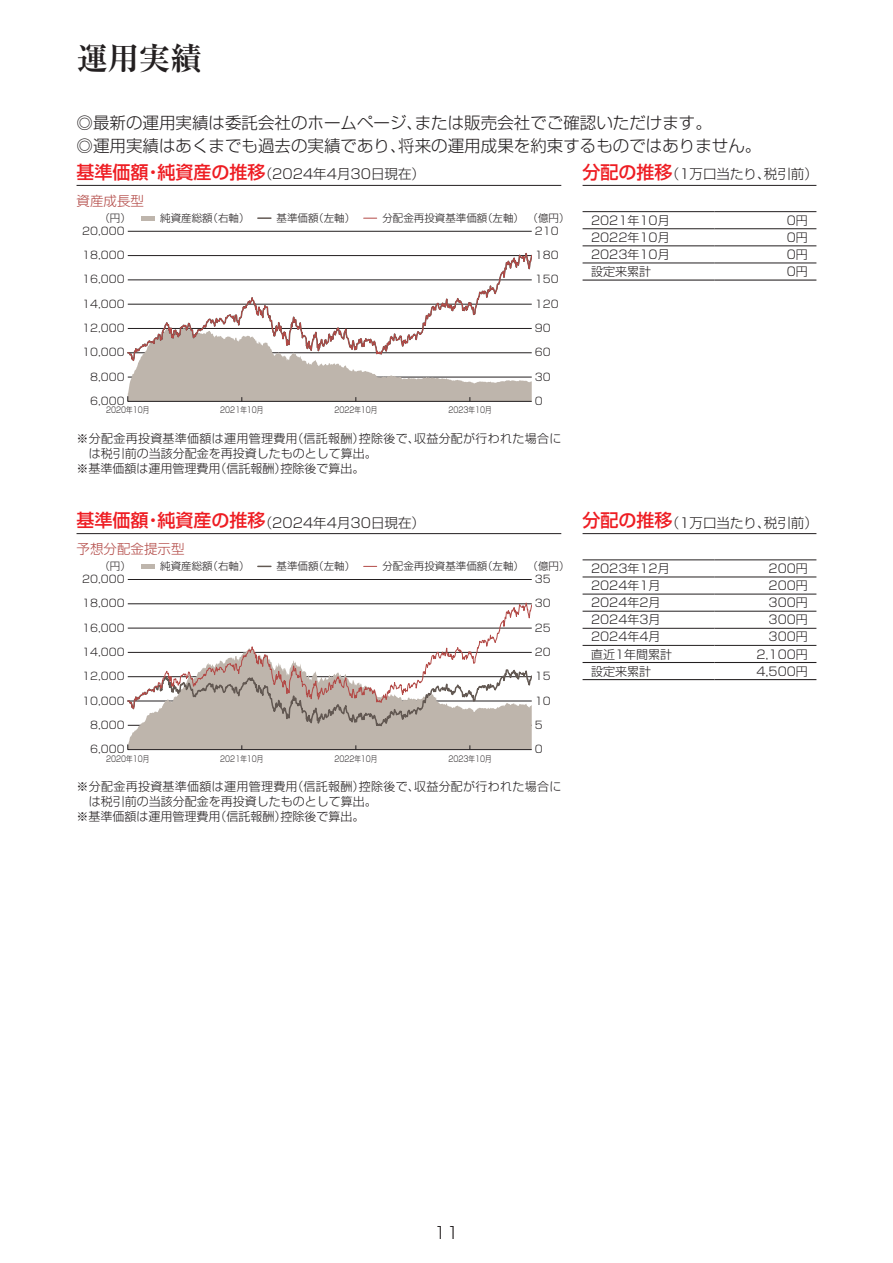
<style>
.page{position:relative;width:893px;height:1263px;background:#fff}
.page>*{position:absolute;margin:0;border:0;box-sizing:border-box;transform-origin:0 0}
.t1{font:700 31.5px "Ryumin Pro";color:#231f20}
.t2{font:300 16.5px/23.1px "Shin Go Pro";color:#231f20}
.t3{font:300 13.5px/26.2px "Shin Go Pro";color:#231f20}
.t4{font:300 12px "Shin Go Pro";color:#231f20}
.t5{font:300 12px "Shin Go Pro";letter-spacing:.025em;color:#231f20}
.t6{font:300 10.5px "Shin Go Pro";color:#231f20}
.t7{font:300 8.25px "Shin Go Pro";color:#231f20;scale:.8 1}
.s1{font-weight:500;font-size:18px;color:#ee1d23}
.s2{color:#b34a47}
</style>
<div class="page">
<hr style="left:77px;top:185px;width:484px;height:1px;background:#231f20">
<hr style="left:128px;top:231px;width:404px;height:1px;background:#231f20">
<svg style="left:128px;top:252px;width:404px;height:76px"></svg>
<svg style="left:127px;top:328px;width:405px;height:74px"></svg>
<div style="left:142px;top:216px;width:13px;height:5px;background:#beb5ac"></div>
<svg style="left:364px;top:218px;width:13px;height:1px"></svg>
<svg style="left:258px;top:217px;width:13px;height:2px"></svg>
<hr style="left:583px;top:185px;width:233px;height:1px;background:#231f20">
<hr style="left:583px;top:211px;width:131px;height:1px;background:#231f20">
<hr style="left:714px;top:211px;width:102px;height:1px;background:#231f20">
<hr style="left:583px;top:228px;width:131px;height:1px;background:#231f20">
<hr style="left:714px;top:228px;width:102px;height:1px;background:#231f20">
<hr style="left:583px;top:246px;width:131px;height:1px;background:#231f20">
<hr style="left:714px;top:246px;width:102px;height:1px;background:#231f20">
<hr style="left:583px;top:263px;width:131px;height:1px;background:#231f20">
<hr style="left:714px;top:263px;width:102px;height:1px;background:#231f20">
<hr style="left:583px;top:280px;width:131px;height:1px;background:#231f20">
<hr style="left:714px;top:280px;width:102px;height:1px;background:#231f20">
<hr style="left:77px;top:533px;width:484px;height:1px;background:#231f20">
<hr style="left:128px;top:579px;width:404px;height:1px;background:#231f20">
<svg style="left:128px;top:602px;width:404px;height:46px"></svg>
<svg style="left:127px;top:648px;width:405px;height:102px"></svg>
<div style="left:142px;top:564px;width:13px;height:5px;background:#beb5ac"></div>
<svg style="left:364px;top:566px;width:13px;height:1px"></svg>
<svg style="left:258px;top:566px;width:13px;height:1px"></svg>
<hr style="left:583px;top:533px;width:233px;height:1px;background:#231f20">
<hr style="left:583px;top:560px;width:131px;height:1px;background:#231f20">
<hr style="left:714px;top:560px;width:102px;height:1px;background:#231f20">
<hr style="left:583px;top:577px;width:131px;height:1px;background:#231f20">
<hr style="left:714px;top:577px;width:102px;height:1px;background:#231f20">
<hr style="left:583px;top:594px;width:131px;height:1px;background:#231f20">
<hr style="left:714px;top:594px;width:102px;height:1px;background:#231f20">
<hr style="left:583px;top:611px;width:131px;height:1px;background:#231f20">
<hr style="left:714px;top:611px;width:102px;height:1px;background:#231f20">
<hr style="left:583px;top:628px;width:131px;height:1px;background:#231f20">
<hr style="left:714px;top:628px;width:102px;height:1px;background:#231f20">
<hr style="left:583px;top:645px;width:131px;height:1px;background:#231f20">
<hr style="left:714px;top:645px;width:102px;height:1px;background:#231f20">
<hr style="left:583px;top:662px;width:131px;height:1px;background:#231f20">
<hr style="left:714px;top:662px;width:102px;height:1px;background:#231f20">
<hr style="left:583px;top:679px;width:131px;height:1px;background:#231f20">
<hr style="left:714px;top:679px;width:102px;height:1px;background:#231f20">
<h1 class="t1" style="left:77px;top:33px;width:127px">運用実績</h1>
<h2 class="t2" style="left:77px;top:109px;width:686px">◎最新の運用実績は委託会社のホームページ、または販売会社でご確認いただけます。<br>◎運用実績はあくまでも過去の実績であり、将来の運用成果を約束するものではありません。</h2>
<p class="t3" style="left:77px;top:159px;width:350px"><span class="s1">基準価額・純資産の推移</span>（2024年4月30日現在）<span class="s2">資産成長型</span></p>
<p class="t3" style="left:583px;top:159px;width:237px"><span class="s1">分配の推移</span>（1万口当たり、税引前）</p>
<p class="t4" style="left:591px;top:210px;width:80px">2021年10月</p>
<p class="t4" style="left:787px;top:210px;width:23px">0円</p>
<p class="t4" style="left:591px;top:227px;width:80px">2022年10月</p>
<p class="t4" style="left:787px;top:227px;width:23px">0円</p>
<p class="t4" style="left:591px;top:245px;width:80px">2023年10月</p>
<p class="t4" style="left:787px;top:245px;width:23px">0円</p>
<p class="t4" style="left:591px;top:262px;width:61px">設定来累計</p>
<p class="t4" style="left:787px;top:262px;width:23px">0円</p>
<p class="t6" style="left:99px;top:209px;width:33px">（円）</p>
<p class="t6" style="left:160px;top:209px;width:91px">純資産総額（右軸）</p>
<p class="t6" style="left:277px;top:209px;width:80px">基準価額（左軸）</p>
<p class="t6" style="left:382px;top:209px;width:189px">分配金再投資基準価額（左軸）（億円）</p>
<p class="t6" style="left:82px;top:222px;width:44px">20,000</p>
<p class="t6" style="left:535px;top:222px;width:25px">210</p>
<p class="t6" style="left:82px;top:247px;width:44px">18,000</p>
<p class="t6" style="left:535px;top:247px;width:25px">180</p>
<p class="t6" style="left:82px;top:271px;width:44px">16,000</p>
<p class="t6" style="left:535px;top:271px;width:25px">150</p>
<p class="t6" style="left:82px;top:295px;width:44px">14,000</p>
<p class="t6" style="left:535px;top:295px;width:25px">120</p>
<p class="t6" style="left:82px;top:319px;width:44px">12,000</p>
<p class="t6" style="left:535px;top:319px;width:17px">90</p>
<p class="t6" style="left:82px;top:344px;width:44px">10,000</p>
<p class="t6" style="left:535px;top:344px;width:17px">60</p>
<p class="t6" style="left:90px;top:368px;width:36px">8,000</p>
<p class="t6" style="left:535px;top:368px;width:17px">30</p>
<p class="t6" style="left:90px;top:392px;width:36px">6,000</p>
<p class="t7" style="left:106px;top:403px;width:56px">2020年10月</p>
<p class="t7" style="left:220px;top:403px;width:56px">2021年10月</p>
<p class="t7" style="left:334px;top:403px;width:56px">2022年10月</p>
<p class="t7" style="left:448px;top:403px;width:56px">2023年10月</p>
<p class="t6" style="left:535px;top:392px;width:9px">0</p>
<p class="t5" style="left:77px;top:429px;width:486px">※分配金再投資基準価額は運用管理費用（信託報酬）控除後で、収益分配が行われた場合に</p>
<p class="t4" style="left:89px;top:444px;width:289px">は税引前の当該分配金を再投資したものとして算出。</p>
<p class="t4" style="left:77px;top:459px;width:289px">※基準価額は運用管理費用（信託報酬）控除後で算出。</p>
<p class="t3" style="left:77px;top:508px;width:350px"><span class="s1">基準価額・純資産の推移</span>（2024年4月30日現在）<span class="s2">予想分配金提示型</span></p>
<p class="t6" style="left:99px;top:558px;width:33px">（円）</p>
<p class="t6" style="left:160px;top:558px;width:91px">純資産総額（右軸）</p>
<p class="t6" style="left:277px;top:558px;width:80px">基準価額（左軸）</p>
<p class="t6" style="left:382px;top:558px;width:189px">分配金再投資基準価額（左軸）（億円）</p>
<p class="t6" style="left:82px;top:570px;width:44px">20,000</p>
<p class="t6" style="left:535px;top:570px;width:17px">35</p>
<p class="t6" style="left:82px;top:595px;width:44px">18,000</p>
<p class="t6" style="left:535px;top:595px;width:17px">30</p>
<p class="t6" style="left:82px;top:619px;width:44px">16,000</p>
<p class="t6" style="left:535px;top:619px;width:17px">25</p>
<p class="t6" style="left:82px;top:643px;width:44px">14,000</p>
<p class="t6" style="left:535px;top:643px;width:17px">20</p>
<p class="t6" style="left:82px;top:668px;width:44px">12,000</p>
<p class="t6" style="left:535px;top:668px;width:17px">15</p>
<p class="t6" style="left:82px;top:692px;width:44px">10,000</p>
<p class="t6" style="left:535px;top:692px;width:17px">10</p>
<p class="t6" style="left:90px;top:716px;width:36px">8,000</p>
<p class="t6" style="left:535px;top:716px;width:9px">5</p>
<p class="t6" style="left:90px;top:740px;width:36px">6,000</p>
<p class="t7" style="left:106px;top:752px;width:56px">2020年10月</p>
<p class="t7" style="left:220px;top:752px;width:56px">2021年10月</p>
<p class="t7" style="left:334px;top:752px;width:56px">2022年10月</p>
<p class="t7" style="left:448px;top:752px;width:56px">2023年10月</p>
<p class="t6" style="left:535px;top:740px;width:9px">0</p>
<p class="t5" style="left:77px;top:777px;width:486px">※分配金再投資基準価額は運用管理費用（信託報酬）控除後で、収益分配が行われた場合に</p>
<p class="t4" style="left:89px;top:792px;width:289px">は税引前の当該分配金を再投資したものとして算出。</p>
<p class="t4" style="left:77px;top:807px;width:289px">※基準価額は運用管理費用（信託報酬）控除後で算出。</p>
<p class="t3" style="left:583px;top:508px;width:237px"><span class="s1">分配の推移</span>（1万口当たり、税引前）</p>
<p class="t4" style="left:591px;top:559px;width:80px">2023年12月</p>
<p class="t4" style="left:769px;top:559px;width:41px">200円</p>
<p class="t4" style="left:591px;top:576px;width:71px">2024年1月</p>
<p class="t4" style="left:769px;top:576px;width:41px">200円</p>
<p class="t4" style="left:591px;top:593px;width:71px">2024年2月</p>
<p class="t4" style="left:769px;top:593px;width:41px">300円</p>
<p class="t4" style="left:591px;top:610px;width:71px">2024年3月</p>
<p class="t4" style="left:769px;top:610px;width:41px">300円</p>
<p class="t4" style="left:591px;top:627px;width:71px">2024年4月</p>
<p class="t4" style="left:769px;top:627px;width:41px">300円</p>
<p class="t4" style="left:591px;top:644px;width:83px">直近1年間累計</p>
<p class="t4" style="left:756px;top:644px;width:53px">2,100円</p>
<p class="t4" style="left:591px;top:661px;width:61px">設定来累計</p>
<p class="t4" style="left:756px;top:661px;width:53px">4,500円</p>
<h2 class="t2" style="left:434px;top:1219px;width:27px">11</h2>
</div>
